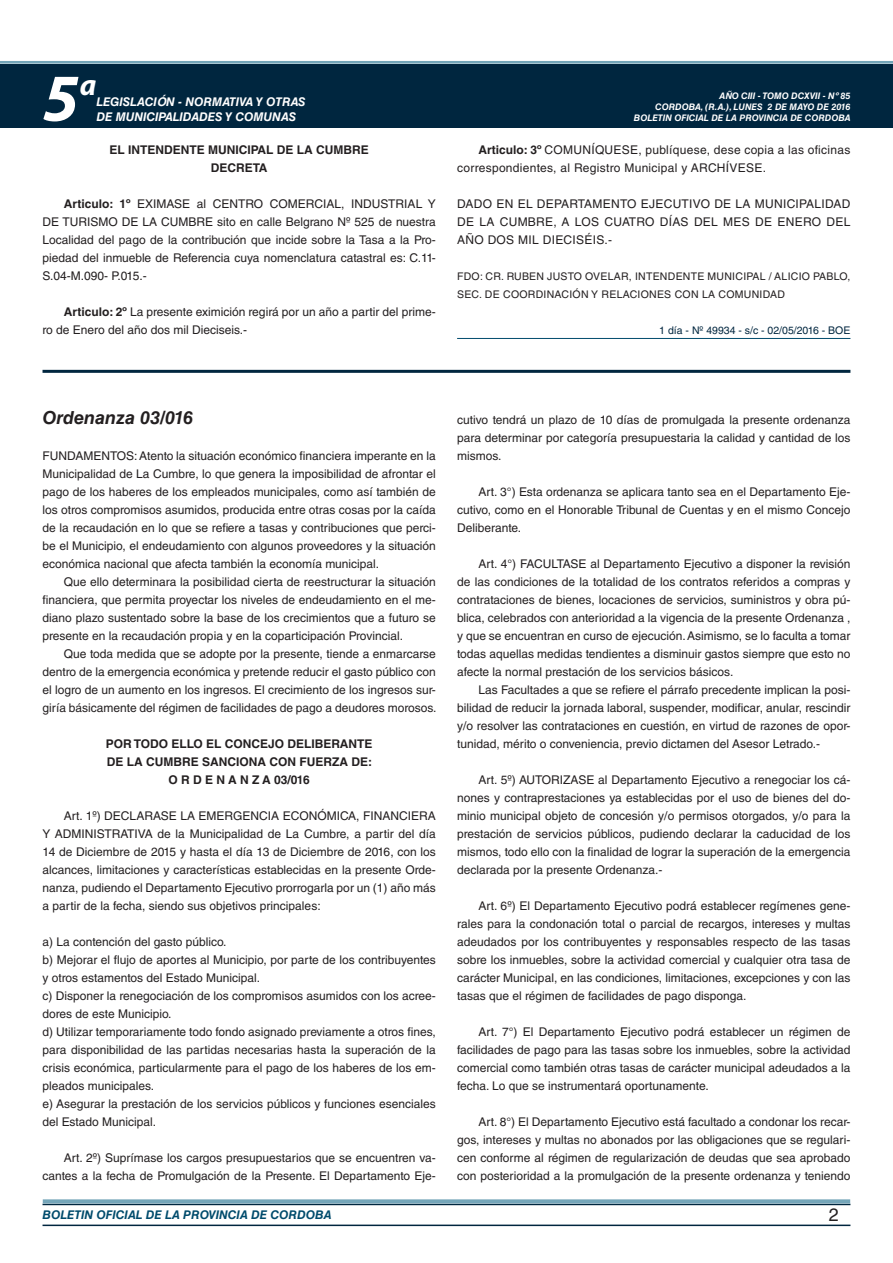
<style>
.page{position:relative;width:893px;height:1263px;background:#fff}
.page>*{position:absolute;margin:0;border:0;box-sizing:border-box;transform-origin:0 0}
.t1{font:italic 700 67.5px "Myriad Pro";color:#fff}
.t2{font:italic 700 30px "Myriad Pro";color:#fff}
.DOC__N{font:italic 700 18px "Helvetica LT Std";color:#231f20}
.t3{font:18px "Helvetica LT Std";color:#231f20}
.TEXTO_BASE{font:12px/18px "Helvetica LT Std";color:#231f20;text-align:justify}
.TEXTO_BASE-2{font:700 12px "Helvetica LT Std";color:#231f20}
.TEXTO_BASE-3{font:12px/18px "Helvetica LT Std";letter-spacing:.025em;color:#231f20}
.t4{font:italic 700 12px "Helvetica LT Std";color:#fff}
.t5{font:italic 700 12px "Helvetica LT Std";color:#004b6c}
.FIRMA{font:10.5px/18px "Helvetica LT Std";letter-spacing:.025em;color:#231f20}
.FECHA_DE_PUBLICACIÓN{font:10.5px "Helvetica LT Std";color:#00263f}
.t6{font:italic 700 9px/10.8px "Helvetica LT Std";color:#fff;text-align:right}
.s1{font-weight:700}
</style>
<div class="page">
<div style="left:0;top:61px;width:893px;height:6px;background:#fff;opacity:.75"></div>
<div style="left:0;top:64px;width:893px;height:64px;background:#00263f"></div>
<hr style="left:43px;top:1224px;width:807px;height:2px;background:#00263f">
<div style="left:42px;top:1198px;width:809px;height:8px;background:#fff;opacity:.75"></div>
<hr style="left:457px;top:338px;width:393px;height:1px;background:#004b6c">
<hr style="left:43px;top:370px;width:807px;height:3px;background:#00263f">
<h1 class="t1" style="left:43px;top:54px;width:38px">5</h1>
<h2 class="t2" style="left:80px;top:66px;width:18px">a</h2>
<p class="t4" style="left:96px;top:95px;width:211px">LEGISLACIÓN - NORMATIVA Y OTRAS</p>
<p class="t4" style="left:96px;top:109px;width:201px">DE MUNICIPALIDADES Y COMUNAS</p>
<p class="TEXTO_BASE-2" style="left:109px;top:142px;width:261px">EL INTENDENTE MUNICIPAL DE LA CUMBRE</p>
<p class="TEXTO_BASE-2" style="left:211px;top:160px;width:58px">DECRETA</p>
<p class="TEXTO_BASE" style="left:43px;top:195px;width:395px;text-indent:21px"><span class="s1">Articulo: 1º</span> EXIMASE al CENTRO COMERCIAL, INDUSTRIAL Y DE TURISMO DE LA CUMBRE sito en calle Belgrano Nº 525 de nuestra Localidad del pago de la contribución que incide sobre la Tasa a la Pro&shy;piedad del inmueble de Referencia cuya nomenclatura catastral es: C.11- S.04-M.090- P.015.-</p>
<p class="TEXTO_BASE" style="left:43px;top:303px;width:395px;text-indent:21px"><span class="s1">Articulo: 2º</span> La presente eximición regirá por un año a partir del prime&shy;ro de Enero del año dos mil Dieciseis.-</p>
<p class="t6" style="left:634px;top:91px;width:218px">AÑO CIII - TOMO DCXVII - Nº 85<br>CORDOBA, (R.A.), LUNES 2 DE MAYO DE 2016<br>BOLETIN OFICIAL DE LA PROVINCIA DE CORDOBA</p>
<p class="TEXTO_BASE-3" style="left:457px;top:141px;width:395px;text-indent:21px"><span class="s1">Articulo: 3º</span> COMUNÍQUESE, publíquese, dese copia a las oficinas correspondientes, al Registro Municipal y ARCHÍVESE.</p>
<p class="TEXTO_BASE" style="left:457px;top:195px;width:395px">DADO EN EL DEPARTAMENTO EJECUTIVO DE LA MUNICIPALIDAD DE LA CUMBRE, A LOS CUATRO DÍAS DEL MES DE ENERO DEL AÑO DOS MIL DIECISÉIS.-</p>
<p class="FIRMA" style="left:457px;top:267px;width:395px">FDO: CR. RUBEN JUSTO OVELAR, INTENDENTE MUNICIPAL / ALICIO PABLO,<br>SEC. DE COORDINACIÓN Y RELACIONES CON LA COMUNIDAD</p>
<p class="FECHA_DE_PUBLICACIÓN" style="left:659px;top:324px;width:193px">1 día - Nº 49934 - s/c - 02/05/2016 - BOE</p>
<p class="DOC__N" style="left:43px;top:406px;width:152px">Ordenanza 03/016</p>
<p class="TEXTO_BASE" style="left:43px;top:447px;width:395px">FUNDAMENTOS: Atento la situación económico financiera imperante en la Municipalidad de La Cumbre, lo que genera la imposibilidad de afrontar el pago de los haberes de los empleados municipales, como así también de los otros compromisos asumidos, producida entre otras cosas por la caída de la recaudación en lo que se refiere a tasas y contribuciones que perci&shy;be el Municipio, el endeudamiento con algunos proveedores y la situación económica nacional que afecta también la economía municipal.</p>
<p class="TEXTO_BASE" style="left:43px;top:573px;width:395px;text-indent:21px">Que ello determinara la posibilidad cierta de reestructurar la situación financiera, que permita proyectar los niveles de endeudamiento en el me&shy;diano plazo sustentado sobre la base de los crecimientos que a futuro se presente en la recaudación propia y en la coparticipación Provincial.</p>
<p class="TEXTO_BASE" style="left:43px;top:645px;width:396px;text-indent:21px">Que toda medida que se adopte por la presente, tiende a enmarcarse dentro de la emergencia económica y pretende reducir el gasto público con el logro de un aumento en los ingresos. El crecimiento de los ingresos sur&shy;giría básicamente del régimen de facilidades de pago a deudores morosos.</p>
<p class="TEXTO_BASE-2" style="left:106px;top:736px;width:268px">POR TODO ELLO EL CONCEJO DELIBERANTE</p>
<p class="TEXTO_BASE-2" style="left:107px;top:754px;width:267px">DE LA CUMBRE SANCIONA CON FUERZA DE:</p>
<p class="TEXTO_BASE-2" style="left:169px;top:772px;width:143px">O R D E N A N Z A 03/016</p>
<p class="TEXTO_BASE" style="left:43px;top:807px;width:395px;text-indent:21px">Art. 1º) DECLARASE LA EMERGENCIA ECONÓMICA, FINANCIERA Y ADMINISTRATIVA de la Municipalidad de La Cumbre, a partir del día 14 de Diciembre de 2015 y hasta el día 13 de Diciembre de 2016, con los alcances, limitaciones y características establecidas en la presente Orde&shy;nanza, pudiendo el Departamento Ejecutivo prorrogarla por un (1) año más a partir de la fecha, siendo sus objetivos principales:</p>
<p class="TEXTO_BASE" style="left:43px;top:933px;width:185px">a) La contención del gasto público.</p>
<p class="TEXTO_BASE" style="left:43px;top:951px;width:395px">b) Mejorar el flujo de aportes al Municipio, por parte de los contribuyentes y otros estamentos del Estado Municipal.</p>
<p class="TEXTO_BASE" style="left:43px;top:987px;width:395px">c) Disponer la renegociación de los compromisos asumidos con los acree&shy;dores de este Municipio.</p>
<p class="TEXTO_BASE" style="left:43px;top:1023px;width:395px">d) Utilizar temporariamente todo fondo asignado previamente a otros fines, para disponibilidad de las partidas necesarias hasta la superación de la crisis económica, particularmente para el pago de los haberes de los em&shy;pleados municipales.</p>
<p class="TEXTO_BASE" style="left:43px;top:1095px;width:395px">e) Asegurar la prestación de los servicios públicos y funciones esenciales del Estado Municipal.</p>
<p class="TEXTO_BASE" style="left:43px;top:1149px;width:395px;text-align:right">Art. 2º) Suprímase los cargos presupuestarios que se encuentren va&shy;cantes a la fecha de Promulgación de la Presente. El Departamento Eje-</p>
<p class="TEXTO_BASE" style="left:457px;top:411px;width:395px">cutivo tendrá un plazo de 10 días de promulgada la presente ordenanza para determinar por categoría presupuestaria la calidad y cantidad de los mismos.</p>
<p class="TEXTO_BASE" style="left:457px;top:483px;width:395px;text-indent:21px">Art. 3°) Esta ordenanza se aplicara tanto sea en el Departamento Eje&shy;cutivo, como en el Honorable Tribunal de Cuentas y en el mismo Concejo Deliberante.</p>
<p class="TEXTO_BASE" style="left:457px;top:555px;width:395px;text-indent:21px">Art. 4°) FACULTASE al Departamento Ejecutivo a disponer la revisión de las condiciones de la totalidad de los contratos referidos a compras y contrataciones de bienes, locaciones de servicios, suministros y obra pú&shy;blica, celebrados con anterioridad a la vigencia de la presente Ordenanza , y que se encuentran en curso de ejecución. Asimismo, se lo faculta a tomar todas aquellas medidas tendientes a disminuir gastos siempre que esto no afecte la normal prestación de los servicios básicos.</p>
<p class="TEXTO_BASE" style="left:457px;top:681px;width:395px;text-indent:21px">Las Facultades a que se refiere el párrafo precedente implican la posi&shy;bilidad de reducir la jornada laboral, suspender, modificar, anular, rescindir y/o resolver las contrataciones en cuestión, en virtud de razones de opor&shy;tunidad, mérito o conveniencia, previo dictamen del Asesor Letrado.-</p>
<p class="TEXTO_BASE" style="left:457px;top:771px;width:395px;text-indent:21px">Art. 5º) AUTORIZASE al Departamento Ejecutivo a renegociar los cá&shy;nones y contraprestaciones ya establecidas por el uso de bienes del do&shy;minio municipal objeto de concesión y/o permisos otorgados, y/o para la prestación de servicios públicos, pudiendo declarar la caducidad de los mismos, todo ello con la finalidad de lograr la superación de la emergencia declarada por la presente Ordenanza.-</p>
<p class="TEXTO_BASE" style="left:457px;top:897px;width:395px;text-indent:21px">Art. 6º) El Departamento Ejecutivo podrá establecer regímenes gene&shy;rales para la condonación total o parcial de recargos, intereses y multas adeudados por los contribuyentes y responsables respecto de las tasas sobre los inmuebles, sobre la actividad comercial y cualquier otra tasa de carácter Municipal, en las condiciones, limitaciones, excepciones y con las tasas que el régimen de facilidades de pago disponga.</p>
<p class="TEXTO_BASE" style="left:457px;top:1023px;width:395px;text-indent:21px">Art. 7°) El Departamento Ejecutivo podrá establecer un régimen de facilidades de pago para las tasas sobre los inmuebles, sobre la actividad comercial como también otras tasas de carácter municipal adeudados a la fecha. Lo que se instrumentará oportunamente.</p>
<p class="TEXTO_BASE" style="left:457px;top:1113px;width:395px;text-indent:21px">Art. 8°) El Departamento Ejecutivo está facultado a condonar los recar&shy;gos, intereses y multas no abonados por las obligaciones que se regulari&shy;cen conforme al régimen de regularización de deudas que sea aprobado con posterioridad a la promulgación de la presente ordenanza y teniendo</p>
<p class="t5" style="left:43px;top:1208px;width:290px">BOLETIN OFICIAL DE LA PROVINCIA DE CORDOBA</p>
<p class="t3" style="left:829px;top:1204px;width:12px">2</p>
</div>
